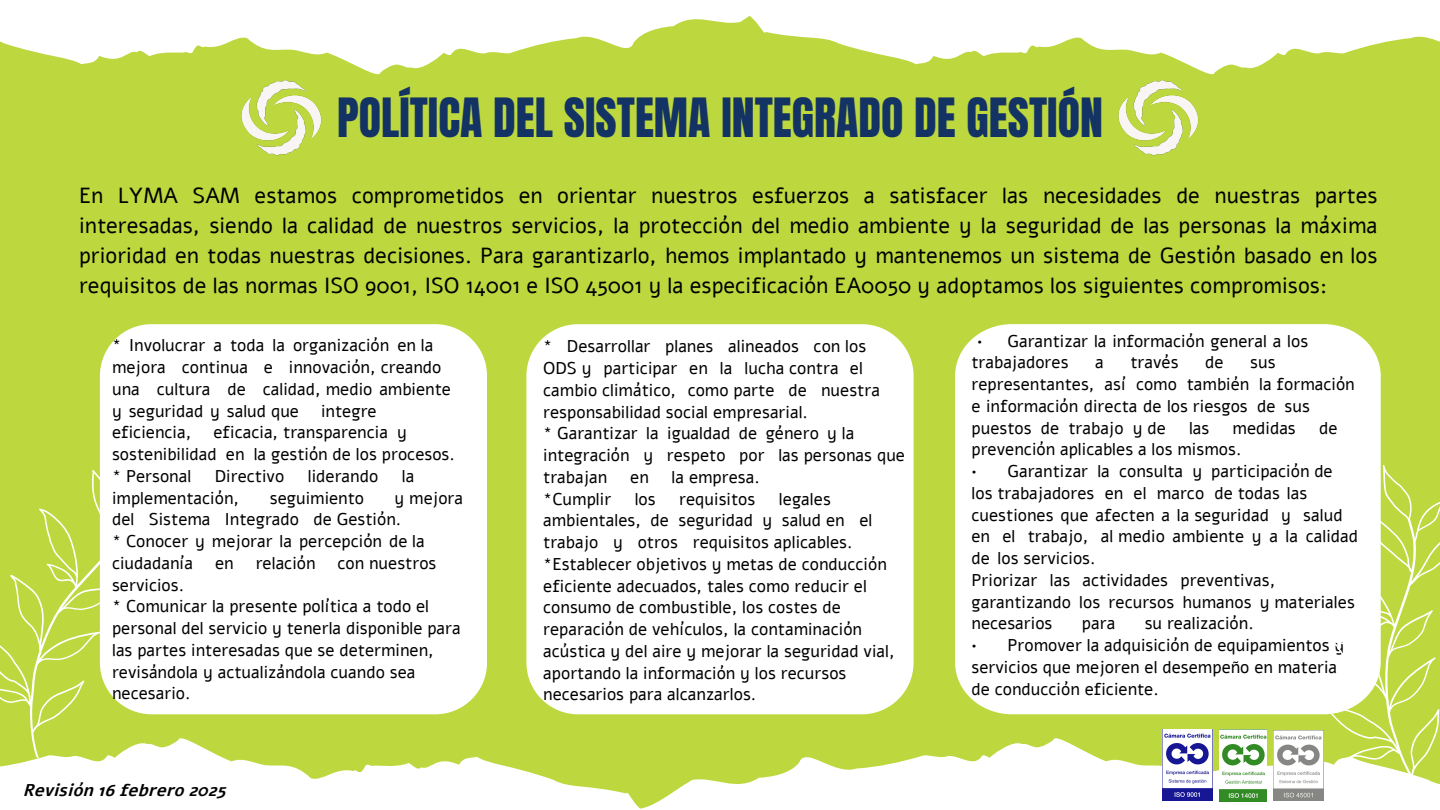
<style>
.page{position:relative;width:1440px;height:810px;background:#bdd73e}
.page>*{position:absolute;margin:0;border:0;box-sizing:border-box;transform-origin:0 0}
.t1{font:46px "Anton";color:#133364}
.t2{font:21.8px/30px "Alef";color:#000;text-align:justify}
.t3{font:17px/21.8px "Alef";color:#000}
.t4{font:17px/21.8px "Alef";color:#000}
.t5{font:italic 700 17px "Alef";color:#000}
.s1{font-style:inherit}
</style>
<div class="page">
<svg style="left:0;top:739px;width:538px;height:71px;fill:#fff"></svg>
<svg style="left:538px;top:738px;width:705px;height:72px;fill:#fff"></svg>
<svg style="left:0;top:0;width:569px;height:75px;fill:#fff"></svg>
<svg style="left:569px;top:0;width:871px;height:75px;fill:#fff"></svg>
<div style="left:100px;top:324px;width:387px;height:390px;background:#fff;border-radius:52px"></div>
<div style="left:526px;top:324px;width:388px;height:390px;background:#fff;border-radius:52px"></div>
<div style="left:955px;top:324px;width:426px;height:390px;background:#fff"></div>
<svg style="left:0;top:434px;width:185px;height:324px"></svg>
<svg style="left:1243px;top:443px;width:197px;height:367px;fill:#fff"></svg>
<img style="left:1106px;top:64px;width:103px;height:92px">
<img style="left:229px;top:64px;width:103px;height:92px">
<img style="left:1219px;top:729px;width:48px;height:72px">
<img style="left:1274px;top:730px;width:49px;height:71px">
<img style="left:1162px;top:729px;width:51px;height:71px">
<p class="t1" style="left:337px;top:84px;width:767px">POLÍTICA DEL SISTEMA INTEGRADO DE GESTIÓN</p>
<p class="t2" style="left:79px;top:180px;width:1300px">En LYMA SAM estamos comprometidos en orientar nuestros esfuerzos a satisfacer las necesidades de nuestras partes interesadas, siendo la calidad de nuestros servicios, la protección del medio ambiente y la seguridad de las personas la máxima prioridad en todas nuestras decisiones. Para garantizarlo, hemos implantado y mantenemos un sistema de Gestión basado en los requisitos de las normas ISO 9001, ISO 14001 e ISO 45001 y la especificación EA0050 y adoptamos los siguientes compromisos:</p>
<p class="t3" style="left:112px;top:335px;width:340px"><span class="s1">*</span> Involucrar a toda la organización en la mejora continua e innovación, creando una cultura de calidad, medio ambiente y seguridad y salud que</p>
<p class="t3" style="left:321px;top:400px;width:57px">integre</p>
<p class="t3" style="left:112px;top:422px;width:81px">eficiencia,</p>
<p class="t3" style="left:112px;top:422px;width:344px;text-indent:101px">eficacia, transparencia y sostenibilidad en la gestión de los procesos. <span class="s1">*</span> Personal</p>
<p class="t3" style="left:215px;top:465px;width:71px">Directivo</p>
<p class="t3" style="left:308px;top:465px;width:72px">liderando</p>
<p class="t3" style="left:402px;top:465px;width:14px">la</p>
<p class="t3" style="left:112px;top:487px;width:129px">implementación,</p>
<p class="t3" style="left:270px;top:487px;width:96px">seguimiento</p>
<p class="t3" style="left:112px;top:487px;width:353px;text-indent:283px">y mejora del Sistema Integrado de Gestión.<br><span class="s1">*</span> Conocer y mejorar la percepción de la ciudadanía</p>
<p class="t3" style="left:215px;top:552px;width:20px">en</p>
<p class="t3" style="left:256px;top:552px;width:61px">relación</p>
<p class="t3" style="left:337px;top:552px;width:101px">con nuestros</p>
<p class="t4" style="left:112px;top:574px;width:350px"><span class="s1">servicios.<br></span>* Comunicar la presente política a todo el personal del servicio y tenerla disponible para las partes interesadas que se determinen, revisándola y actualizándola cuando sea necesario.</p>
<p class="t5" style="left:23px;top:779px;width:211px">Revisión16 febrero2025</p>
<p class="t3" style="left:543px;top:336px;width:363px"><span class="s1">*</span> Desarrollar planes alineados con los<br>ODS y participar en la lucha contra el cambio climático, como parte de nuestra responsabilidad social empresarial.<br><span class="s1">*</span> Garantizar la igualdad de género y la integración y respeto por las personas que trabajan</p>
<p class="t3" style="left:630px;top:466px;width:20px">en</p>
<p class="t3" style="left:672px;top:466px;width:90px">la empresa.</p>
<p class="t3" style="left:543px;top:488px;width:70px"><span class="s1">*</span>Cumplir</p>
<p class="t3" style="left:635px;top:488px;width:23px">los</p>
<p class="t3" style="left:679px;top:488px;width:78px">requisitos</p>
<p class="t4" style="left:543px;top:488px;width:353px;text-indent:236px"><span class="s1">legales ambientales, de seguridad y salud en el trabajo y otros requisitos aplicables. </span>*Establecer objetivos y metas de conducción eficiente adecuados, tales como reducir el consumo de combustible, los costes de reparación de vehículos, la contaminación acústica y del aire y mejorar la seguridad vial, aportando la información y los recursos necesarios para alcanzarlos.</p>
<h1 class="t3" style="left:972px;top:330px;width:338px;text-indent:6px"><span class="s1">•</span> Garantizar la información general a los trabajadores</h1>
<h1 class="t3" style="left:1095px;top:352px;width:10px">a</h1>
<h1 class="t3" style="left:1130px;top:352px;width:50px">través</h1>
<h1 class="t3" style="left:1205px;top:352px;width:20px">de</h1>
<h1 class="t3" style="left:972px;top:352px;width:385px;text-indent:279px">sus representantes, así como también la formación e información directa de los riesgos de sus puestos de trabajo y de</h1>
<h1 class="t3" style="left:1189px;top:417px;width:22px">las</h1>
<h1 class="t3" style="left:1233px;top:417px;width:65px">medidas</h1>
<h1 class="t3" style="left:1319px;top:417px;width:20px">de</h1>
<h1 class="t3" style="left:972px;top:439px;width:271px">prevención aplicables a los mismos.</h1>
<h1 class="t3" style="left:972px;top:461px;width:388px"><span class="s1">•</span> Garantizar la consulta y participación de<br>los trabajadores en el marco de todas las cuestiones que afecten a la seguridad y salud en el trabajo, al medio ambiente y a la calidad de los servicios.<br>Priorizar las actividades preventivas, garantizando los recursos humanos y materiales necesarios</h1>
<h1 class="t3" style="left:1082px;top:613px;width:35px">para</h1>
<h1 class="t3" style="left:1145px;top:613px;width:111px">su realización.</h1>
<h1 class="t4" style="left:972px;top:635px;width:374px">• Promover la adquisición de equipamientos y servicios que mejoren el desempeño en materia de conducción eficiente.</h1>
</div>
